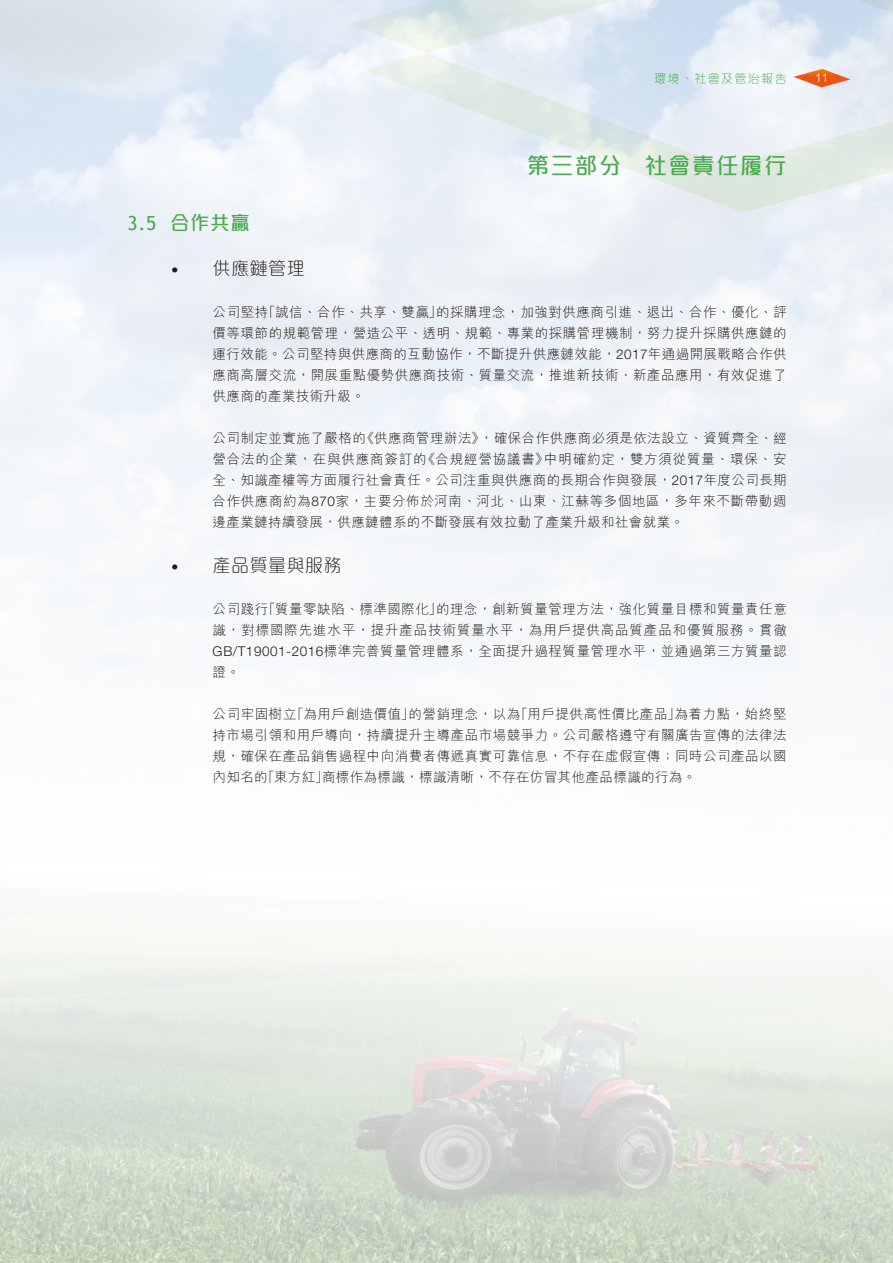
<style>
.page{position:relative;width:893px;height:1263px;background:#fff}
.page>*{position:absolute;margin:0;border:0;box-sizing:border-box;transform-origin:0 0}
.t1{font:500 22.5px "M Elle HK";letter-spacing:.065em;color:#4ba94f}
.t2{font:500 19.5px "M Elle HK";color:#4ba94f}
.t3{font:300 18px "M Elle HK";letter-spacing:.03em;color:#231916}
.t4{font:300 13.5px/21px "M Hei HK";letter-spacing:.04em;color:#231916;text-align:justify}
.t5{font:300 12px "M Elle HK";letter-spacing:.115em;color:#4ba94f}
.t6{font:300 12px "Helvetica Neue LT Std";color:#fff}
.s1{font-family:"Trebuchet MS";font-weight:400}
.s2{font-family:"Helvetica Neue LT Std"}
</style>
<div class="page">
<img style="left:0;top:0;width:893px;height:1263px">
<svg style="left:349px;top:0;width:544px;height:87px;background:#dfe7ee"></svg>
<p class="t5" style="left:654px;top:72px;width:134px">環境、社會及管治報告</p>
<p class="t6" style="left:815px;top:71px;width:15px">11</p>
<h1 class="t1" style="left:527px;top:154px;width:261px">第三部分 社會責任履行</h1>
<h2 class="t2" style="left:128px;top:213px;width:124px"><span class="s1">3.5</span> 合作共贏</h2>
<h3 class="t3" style="left:170px;top:259px;width:136px"><span class="s1">•</span> 供應鏈管理</h3>
<p class="t4" style="left:213px;top:301px;width:576px">公司堅持「誠信、合作、共享、雙贏」的採購理念，加強對供應商引進、退出、合作、優化、評價等環節的規範管理，營造公平、透明、規範、專業的採購管理機制，努力提升採購供應鏈的運行效能。公司堅持與供應商的互動協作，不斷提升供應鏈效能，<span class="s2">2017</span>年通過開展戰略合作供應商高層交流，開展重點優勢供應商技術、質量交流，推進新技術、新產品應用，有效促進了供應商的產業技術升級。</p>
<p class="t4" style="left:213px;top:427px;width:576px">公司制定並實施了嚴格的《供應商管理辦法》，確保合作供應商必須是依法設立、資質齊全、經營合法的企業，在與供應商簽訂的《合規經營協議書》中明確約定，雙方須從質量、環保、安全、知識產權等方面履行社會責任。公司注重與供應商的長期合作與發展，<span class="s2">2017</span>年度公司長期合作供應商約為<span class="s2">870</span>家，主要分佈於河南、河北、山東、江蘇等多個地區，多年來不斷帶動週邊產業鏈持續發展，供應鏈體系的不斷發展有效拉動了產業升級和社會就業。</p>
<h3 class="t3" style="left:170px;top:556px;width:173px"><span class="s1">•</span> 產品質量與服務</h3>
<p class="t4" style="left:213px;top:598px;width:576px">公司踐行「質量零缺陷、標準國際化」的理念，創新質量管理方法，強化質量目標和質量責任意識，對標國際先進水平，提升產品技術質量水平，為用戶提供高品質產品和優質服務。貫徹<span class="s2">GB/T19001-2016</span>標準完善質量管理體系，全面提升過程質量管理水平，並通過第三方質量認證。</p>
<p class="t4" style="left:213px;top:703px;width:576px">公司牢固樹立「為用戶創造價值」的營銷理念，以為「用戶提供高性價比產品」為着力點，始終堅持市場引領和用戶導向，持續提升主導產品市場競爭力。公司嚴格遵守有關廣告宣傳的法律法規，確保在產品銷售過程中向消費者傳遞真實可靠信息，不存在虛假宣傳；同時公司產品以國內知名的「東方紅」商標作為標識，標識清晰，不存在仿冒其他產品標識的行為。</p>
</div>
